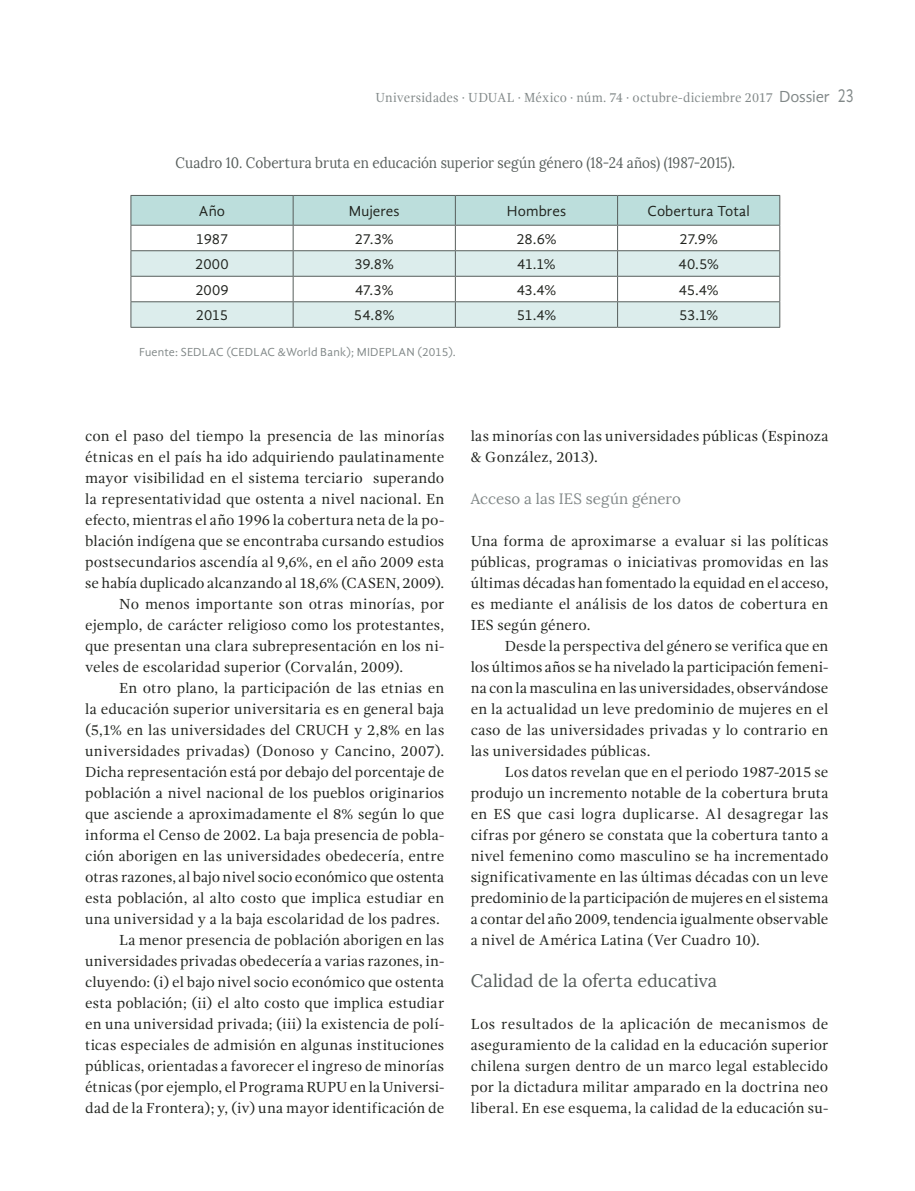
<style>
.page{position:relative;width:915px;height:1191px;background:#fff}
.page>*{position:absolute;margin:0;border:0;box-sizing:border-box;transform-origin:0 0}
.Art_-_subtítulo_2{font:18px "Lora";letter-spacing:-.005em;color:#575e5c}
.Art_-_Cuerpo_de_txt{font:15px/21px "Gandhi Serif";letter-spacing:.005em;color:#20231e;text-align:justify}
.Art_-_1er_párrafo{font:15px/21px "Gandhi Serif";letter-spacing:.01em;color:#20231e;text-align:justify}
.Art_-_Tabla_centro{font:15px "Gandhi Sans";letter-spacing:-.005em;color:#20231e}
.Art_-_Titulo_de_gráf{font:15px "Lora";color:#575e5c;scale:.9 1}
.Art_-_subtítulo_3{font:15px "Lora";letter-spacing:.005em;color:#818888}
.t1{font:13.5px "Gandhi Serif";letter-spacing:.005em;color:#818888;scale:.95 1}
.Art_-_nota_pie_gráfi{font:12px "Gandhi Sans";letter-spacing:.01em;color:#818888}
.s1{font-family:"Gandhi Sans";font-size:16.5px}
.s2{font-family:"Gandhi Sans";font-size:19.5px}
</style>
<div class="page">
<svg style="left:130px;top:195px;width:650px;height:132px"></svg>
<hr style="left:130px;top:327px;width:163px;height:1px;background:#575e5c">
<hr style="left:293px;top:327px;width:162px;height:1px;background:#575e5c">
<hr style="left:455px;top:327px;width:162px;height:1px;background:#575e5c">
<hr style="left:617px;top:327px;width:162px;height:1px;background:#575e5c">
<p class="t1" style="left:375px;top:90px;width:505px">Universidades · UDUAL · México · núm. 74 · octubre-diciembre 2017 <span class="s1">Dossier</span> <span class="s2">23</span></p>
<p class="Art_-_Titulo_de_gráf" style="left:175px;top:154px;width:623px">Cuadro 10. Cobertura bruta en educación superior según género (18-24 años) (1987-2015).</p>
<p class="Art_-_Tabla_centro" style="left:199px;top:202px;width:28px">Año</p>
<p class="Art_-_Tabla_centro" style="left:349px;top:202px;width:52px">Mujeres</p>
<p class="Art_-_Tabla_centro" style="left:506px;top:202px;width:61px">Hombres</p>
<p class="Art_-_Tabla_centro" style="left:647px;top:202px;width:104px">Cobertura Total</p>
<p class="Art_-_Tabla_centro" style="left:196px;top:230px;width:34px">1987</p>
<p class="Art_-_Tabla_centro" style="left:355px;top:230px;width:40px">27.3%</p>
<p class="Art_-_Tabla_centro" style="left:516px;top:230px;width:42px">28.6%</p>
<p class="Art_-_Tabla_centro" style="left:679px;top:230px;width:40px">27.9%</p>
<p class="Art_-_Tabla_centro" style="left:195px;top:256px;width:35px">2000</p>
<p class="Art_-_Tabla_centro" style="left:354px;top:256px;width:41px">39.8%</p>
<p class="Art_-_Tabla_centro" style="left:517px;top:256px;width:40px">41.1%</p>
<p class="Art_-_Tabla_centro" style="left:678px;top:256px;width:42px">40.5%</p>
<p class="Art_-_Tabla_centro" style="left:195px;top:281px;width:35px">2009</p>
<p class="Art_-_Tabla_centro" style="left:355px;top:281px;width:40px">47.3%</p>
<p class="Art_-_Tabla_centro" style="left:516px;top:281px;width:41px">43.4%</p>
<p class="Art_-_Tabla_centro" style="left:678px;top:281px;width:41px">45.4%</p>
<p class="Art_-_Tabla_centro" style="left:196px;top:307px;width:34px">2015</p>
<p class="Art_-_Tabla_centro" style="left:354px;top:307px;width:42px">54.8%</p>
<p class="Art_-_Tabla_centro" style="left:516px;top:307px;width:41px">51.4%</p>
<p class="Art_-_Tabla_centro" style="left:678px;top:307px;width:41px">53.1%</p>
<p class="Art_-_nota_pie_gráfi" style="left:139px;top:345px;width:318px">Fuente: SEDLAC (CEDLAC &amp;World Bank); MIDEPLAN (2015).</p>
<p class="Art_-_1er_párrafo" style="left:85px;top:426px;width:360px">con el paso del tiempo la presencia de las minorías étnicas en el país ha ido adquiriendo paulatinamente mayor visibilidad en el sistema terciario superando la representatividad que ostenta a nivel nacional. En efecto, mientras el año 1996 la cobertura neta de la po&shy;blación indígena que se encontraba cursando estudios postsecundarios ascendía al 9,6%, en el año 2009 esta se había duplicado alcanzando al 18,6% (CASEN, 2009).</p>
<p class="Art_-_Cuerpo_de_txt" style="left:85px;top:594px;width:360px;text-indent:34px">No menos importante son otras minorías, por ejemplo, de carácter religioso como los protestantes, que presentan una clara subrepresentación en los ni&shy;veles de escolaridad superior (Corvalán, 2009).</p>
<p class="Art_-_Cuerpo_de_txt" style="left:85px;top:678px;width:360px;text-indent:34px">En otro plano, la participación de las etnias en la educación superior universitaria es en general baja (5,1% en las universidades del CRUCH y 2,8% en las universidades privadas) (Donoso y Cancino, 2007).<br>Dicha representación está por debajo del porcentaje de población a nivel nacional de los pueblos originarios que asciende a aproximadamente el 8% según lo que informa el Censo de 2002. La baja presencia de pobla&shy;ción aborigen en las universidades obedecería, entre otras razones, al bajo nivel socio económico que ostenta esta población, al alto costo que implica estudiar en una universidad y a la baja escolaridad de los padres.</p>
<p class="Art_-_Cuerpo_de_txt" style="left:85px;top:930px;width:360px;text-indent:34px">La menor presencia de población aborigen en las universidades privadas obedecería a varias razones, in&shy;cluyendo: (i) el bajo nivel socio económico que ostenta esta población; (ii) el alto costo que implica estudiar en una universidad privada; (iii) la existencia de polí&shy;ticas especiales de admisión en algunas instituciones públicas, orientadas a favorecer el ingreso de minorías étnicas (por ejemplo, el Programa RUPU en la Universi&shy;dad de la Frontera); y, (iv) una mayor identificación de</p>
<p class="Art_-_Cuerpo_de_txt" style="left:470px;top:426px;width:359px">las minorías con las universidades públicas (Espinoza &amp; González, 2013).</p>
<p class="Art_-_subtítulo_3" style="left:470px;top:490px;width:212px">Acceso a las IES según género</p>
<p class="Art_-_1er_párrafo" style="left:470px;top:531px;width:359px">Una forma de aproximarse a evaluar si las políticas públicas, programas o iniciativas promovidas en las últimas décadas han fomentado la equidad en el acceso, es mediante el análisis de los datos de cobertura en IES según género.</p>
<p class="Art_-_Cuerpo_de_txt" style="left:470px;top:636px;width:359px;text-indent:34px">Desde la perspectiva del género se verifica que en los últimos años se ha nivelado la participación femeni&shy;na con la masculina en las universidades, observándose en la actualidad un leve predominio de mujeres en el caso de las universidades privadas y lo contrario en las universidades públicas.</p>
<p class="Art_-_Cuerpo_de_txt" style="left:470px;top:762px;width:359px;text-indent:34px">Los datos revelan que en el periodo 1987-2015 se produjo un incremento notable de la cobertura bruta en ES que casi logra duplicarse. Al desagregar las cifras por género se constata que la cobertura tanto a nivel femenino como masculino se ha incrementado significativamente en las últimas décadas con un leve predominio de la participación de mujeres en el sistema a contar del año 2009, tendencia igualmente observable a nivel de América Latina (Ver Cuadro 10).</p>
<p class="Art_-_subtítulo_2" style="left:470px;top:970px;width:248px">Calidad de la oferta educativa</p>
<p class="Art_-_1er_párrafo" style="left:470px;top:1014px;width:359px">Los resultados de la aplicación de mecanismos de aseguramiento de la calidad en la educación superior chilena surgen dentro de un marco legal establecido por la dictadura militar amparado en la doctrina neo liberal. En ese esquema, la calidad de la educación su-</p>
</div>
